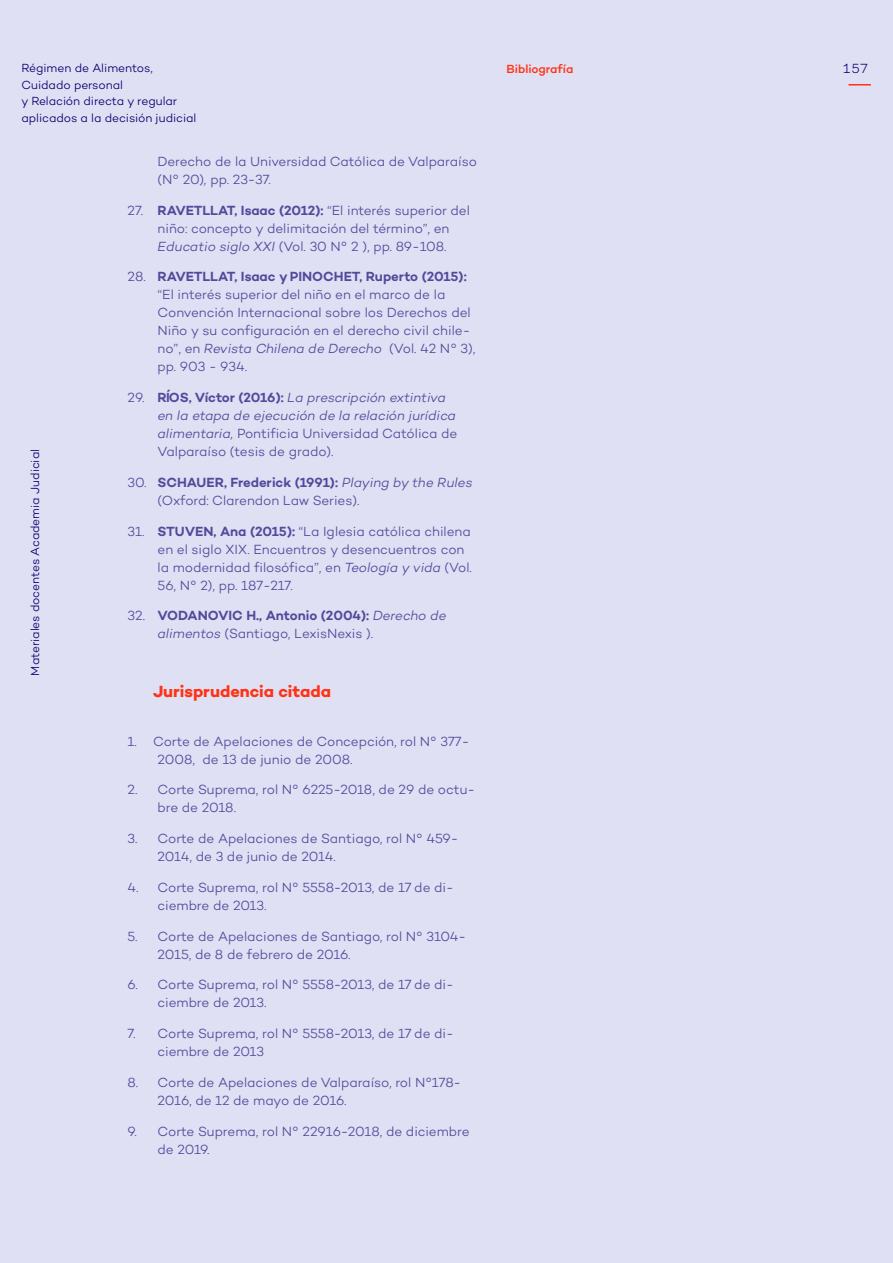
<style>
.page{position:relative;width:893px;height:1263px;background:#dfe0f4}
.page>*{position:absolute;margin:0;border:0;box-sizing:border-box;transform-origin:0 0}
.t1{font:700 16.5px "Campton";color:#ff3315}
.t2{font:300 13.5px/18px "Campton";letter-spacing:-.005em;color:#514a9b}
.t3{font:italic 300 13.5px/18px "Campton";color:#514a9b}
.t4{font:600 13.5px/18px "Campton";color:#514a9b}
.t5{font:300 12px/16.5px "Campton";letter-spacing:-.005em;color:#09006e}
.t6{font:500 12px "Campton";color:#ff3315}
.t7{font:12px "Galaxie Polaris";color:#09006e}
.s1{font-style:italic}
.s2{font-weight:600}
.s3{font-style:normal}
.s4{font-weight:600;font-style:normal}
.s5{font-weight:300}
.s6{font-weight:300;font-style:italic}
</style>
<div class="page">
<hr style="left:848px;top:84px;width:23px;height:2px;background:#ff3315">
<p class="t5" style="left:21px;top:59px;width:176px">Régimen de Alimentos,<br>Cuidado personal<br>y Relación directa y regular aplicados a la decisión judicial</p>
<p class="t2" style="left:158px;top:152px;width:321px">Derecho de la Universidad Católica de Valparaíso (N° 20)<span class="s1">,</span> pp. 23-37.</p>
<p class="t2" style="left:158px;top:201px;width:314px;text-indent:-30px">27. <span class="s2">RAVETLLAT, Isaac (2012):</span> “El interés superior del niño: concepto y delimitación del término”, en<br><span class="s1">Educatio siglo XXI</span> (Vol. 30 N° 2 ), pp. 89-108.</p>
<p class="t2" style="left:158px;top:268px;width:319px;text-indent:-30px">28. <span class="s2">RAVETLLAT, Isaac y PINOCHET, Ruperto (2015): </span>“El interés superior del niño en el marco de la Convención Internacional sobre los Derechos del Niño y su configuración en el derecho civil chile&shy;no”, en <span class="s1">Revista Chilena de Derecho</span> (Vol. 42 N° 3), pp. 903 - 934.</p>
<p class="t3" style="left:158px;top:388px;width:301px;text-indent:-30px"><span class="s3">29.</span> <span class="s4">RÍOS, Víctor (2016):</span> La prescripción extintiva en la etapa de ejecución de la relación jurídica alimentaria, <span class="s3">Pontificia Universidad Católica de Valparaíso (tesis de grado).</span></p>
<p class="t2" style="left:158px;top:473px;width:316px;text-indent:-30px">30. <span class="s2">SCHAUER, Frederick (1991):</span> <span class="s1">Playing by the Rules </span>(Oxford: Clarendon Law Series).</p>
<p class="t2" style="left:158px;top:522px;width:316px;text-indent:-30px">31. <span class="s2">STUVEN, Ana (2015):</span> “La Iglesia católica chilena en el siglo XIX. Encuentros y desencuentros con la modernidad filosófica”, en <span class="s1">Teología y vida</span> (Vol.<br>56, N° 2), pp. 187-217.</p>
<p class="t4" style="left:158px;top:606px;width:290px;text-indent:-30px"><span class="s5">32.</span> VODANOVIC H., Antonio (2004): <span class="s6">Derecho de alimentos</span> <span class="s5">(Santiago, LexisNexis ).</span></p>
<p class="t5" style="left:26px;top:675px;width:228px;rotate:-90deg">Materiales docentes Academia Judicial</p>
<p class="t1" style="left:153px;top:681px;width:179px">Jurisprudencia citada</p>
<p class="t2" style="left:158px;top:732px;width:313px;text-indent:-30px">1. Corte de Apelaciones de Concepción, rol N° 377-<br>2008, de 13 de junio de 2008.</p>
<p class="t2" style="left:158px;top:780px;width:319px;text-indent:-30px">2. Corte Suprema, rol N° 6225-2018, de 29 de octu&shy;bre de 2018.</p>
<p class="t2" style="left:158px;top:829px;width:302px;text-indent:-30px">3. Corte de Apelaciones de Santiago, rol N° 459-<br>2014, de 3 de junio de 2014.</p>
<p class="t2" style="left:158px;top:878px;width:298px;text-indent:-30px">4. Corte Suprema, rol N° 5558-2013, de 17 de di&shy;ciembre de 2013.</p>
<p class="t2" style="left:158px;top:927px;width:310px;text-indent:-30px">5. Corte de Apelaciones de Santiago, rol N° 3104-<br>2015, de 8 de febrero de 2016.</p>
<p class="t2" style="left:158px;top:975px;width:298px;text-indent:-30px">6. Corte Suprema, rol N° 5558-2013, de 17 de di&shy;ciembre de 2013.</p>
<p class="t2" style="left:158px;top:1024px;width:298px;text-indent:-30px">7. Corte Suprema, rol N° 5558-2013, de 17 de di&shy;ciembre de 2013</p>
<p class="t2" style="left:158px;top:1073px;width:305px;text-indent:-30px">8. Corte de Apelaciones de Valparaíso, rol N°178-<br>2016, de 12 de mayo de 2016.</p>
<p class="t2" style="left:158px;top:1122px;width:314px;text-indent:-30px">9. Corte Suprema, rol N° 22916-2018, de diciembre de 2019.</p>
<p class="t6" style="left:506px;top:61px;width:68px">Bibliografía</p>
<p class="t7" style="left:843px;top:59px;width:27px">157</p>
</div>
